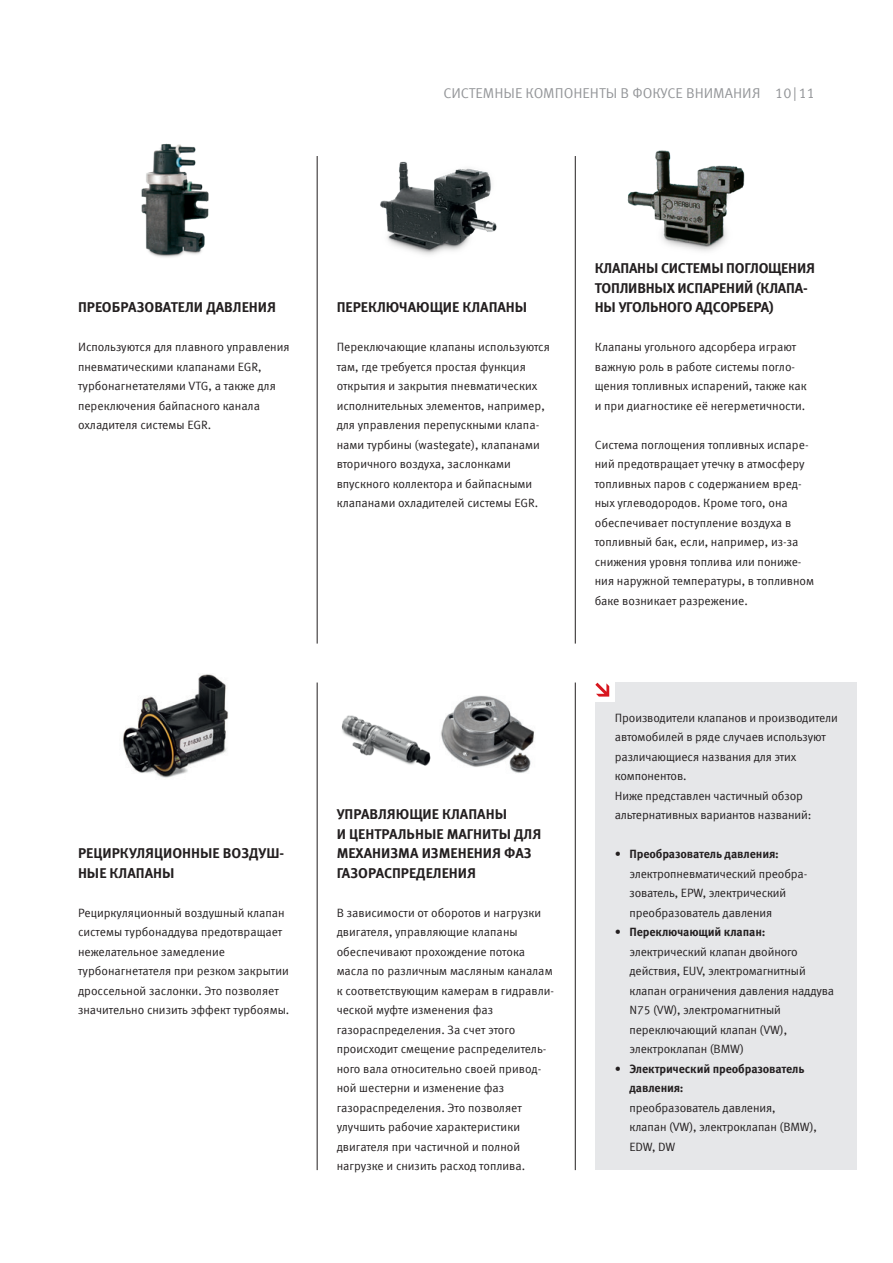
<style>
.page{position:relative;width:893px;height:1263px;background:#fff}
.page>*{position:absolute;margin:0;border:0;box-sizing:border-box;transform-origin:0 0}
.t1{font:700 14.25px/19.5px "Meta Offc Pro";color:#231f20}
.t2{font:14.25px "Meta Offc Pro Norm";color:#939598}
.t3{font:12px/19.5px "Meta Offc Pro Norm";color:#231f20}
.t4{font:700 12px/19.5px "Meta Offc Pro";letter-spacing:-.01em;color:#231f20}
.s1{font-family:"Meta Offc Pro Norm";font-weight:400}
</style>
<div class="page">
<hr style="left:317px;top:682px;width:1px;height:488px;background:#231f20">
<hr style="left:575px;top:682px;width:1px;height:488px;background:#231f20">
<hr style="left:317px;top:156px;width:1px;height:488px;background:#231f20">
<hr style="left:575px;top:156px;width:1px;height:488px;background:#231f20">
<img style="left:627px;top:150px;width:118px;height:101px">
<img style="left:123px;top:674px;width:105px;height:104px">
<img style="left:380px;top:161px;width:117px;height:94px">
<img style="left:141px;top:143px;width:68px;height:115px">
<img style="left:341px;top:715px;width:90px;height:51px">
<img style="left:441px;top:695px;width:93px;height:78px">
<div style="left:595px;top:683px;width:262px;height:487px;background:#e6e7e9"></div>
<div style="left:595px;top:683px;width:20px;height:19px;background:#fff"></div>
<svg style="left:595px;top:683px;width:14px;height:14px"></svg>
<p class="t2" style="left:443px;top:82px;width:373px">СИСТЕМНЫЕ КОМПОНЕНТЫ В ФОКУСЕ ВНИМАНИЯ 10|11</p>
<p class="t1" style="left:78px;top:296px;width:200px">ПРЕОБРАЗОВАТЕЛИ ДАВЛЕНИЯ</p>
<p class="t3" style="left:78px;top:336px;width:213px">Используются для плавного управления пневматическими клапанами EGR, турбонагнетателями VTG, а также для переключения байпасного канала охладителя системы EGR.</p>
<p class="t1" style="left:78px;top:842px;width:208px">РЕЦИРКУЛЯЦИОННЫЕ ВОЗДУШ-<br>НЫЕ КЛАПАНЫ</p>
<p class="t3" style="left:78px;top:902px;width:213px">Рециркуляционный воздушный клапан системы турбонаддува предотвращает нежелательное замедление турбонагнетателя при резком закрытии дроссельной заслонки. Это позволяет значительно снизить эффект турбоямы.</p>
<p class="t1" style="left:337px;top:296px;width:192px">ПЕРЕКЛЮЧАЮЩИЕ КЛАПАНЫ</p>
<p class="t3" style="left:337px;top:336px;width:215px">Переключающие клапаны используются там, где требуется простая функция открытия и закрытия пневматических исполнительных элементов, например, для управления перепускными клапа&shy;нами турбины (wastegate), клапанами вторичного воздуха, заслонками впускного коллектора и байпасными клапанами охладителей системы EGR.</p>
<p class="t1" style="left:595px;top:257px;width:222px">КЛАПАНЫ СИСТЕМЫ ПОГЛОЩЕНИЯ<br>ТОПЛИВНЫХ ИСПАРЕНИЙ (КЛАПА-<br>НЫ УГОЛЬНОГО АДСОРБЕРА)</p>
<p class="t3" style="left:595px;top:336px;width:213px">Клапаны угольного адсорбера играют важную роль в работе системы погло&shy;щения топливных испарений, также как и при диагностике её негерметичности.</p>
<p class="t3" style="left:595px;top:434px;width:221px">Система поглощения топливных испаре&shy;ний предотвращает утечку в атмосферу топливных паров с содержанием вред&shy;ных углеводородов. Кроме того, она обеспечивает поступление воздуха в топливный бак, если, например, из-за снижения уровня топлива или пониже&shy;ния наружной температуры, в топливном баке возникает разрежение.</p>
<p class="t1" style="left:337px;top:803px;width:206px">УПРАВЛЯЮЩИЕ КЛАПАНЫ<br>И ЦЕНТРАЛЬНЫЕ МАГНИТЫ ДЛЯ<br>МЕХАНИЗМА ИЗМЕНЕНИЯ ФАЗ<br>ГАЗОРАСПРЕДЕЛЕНИЯ</p>
<p class="t3" style="left:337px;top:902px;width:218px">В зависимости от оборотов и нагрузки двигателя, управляющие клапаны обеспечивают прохождение потока масла по различным масляным каналам к соответствующим камерам в гидравли&shy;ческой муфте изменения фаз газораспределения. За счет этого происходит смещение распределитель&shy;ного вала относительно своей привод&shy;ной шестерни и изменение фаз газораспределения. Это позволяет улучшить рабочие характеристики двигателя при частичной и полной нагрузке и снизить расход топлива.</p>
<p class="t3" style="left:615px;top:707px;width:224px">Производители клапанов и производители автомобилей в ряде случаев используют различающиеся названия для этих компонентов.<br>Ниже представлен частичный обзор альтернативных вариантов названий:</p>
<p class="t4" style="left:615px;top:843px;width:165px"><span class="s1">•</span> Преобразователь давления:</p>
<p class="t3" style="left:629px;top:863px;width:178px">электропневматический преобра&shy;зователь, EPW, электрический преобразователь давления</p>
<p class="t4" style="left:615px;top:921px;width:152px"><span class="s1">•</span> Переключающий клапан:</p>
<p class="t3" style="left:629px;top:941px;width:206px">электрический клапан двойного действия, EUV, электромагнитный клапан ограничения давления наддува<br>N75 (VW), электромагнитный переключающий клапан (VW), электроклапан (BMW)</p>
<p class="t4" style="left:629px;top:1058px;width:177px;text-indent:-15px"><span class="s1">•</span> Электрический преобразователь давления:</p>
<p class="t3" style="left:629px;top:1097px;width:189px">преобразователь давления,<br>клапан (VW), электроклапан (BMW),<br>EDW, DW</p>
</div>
